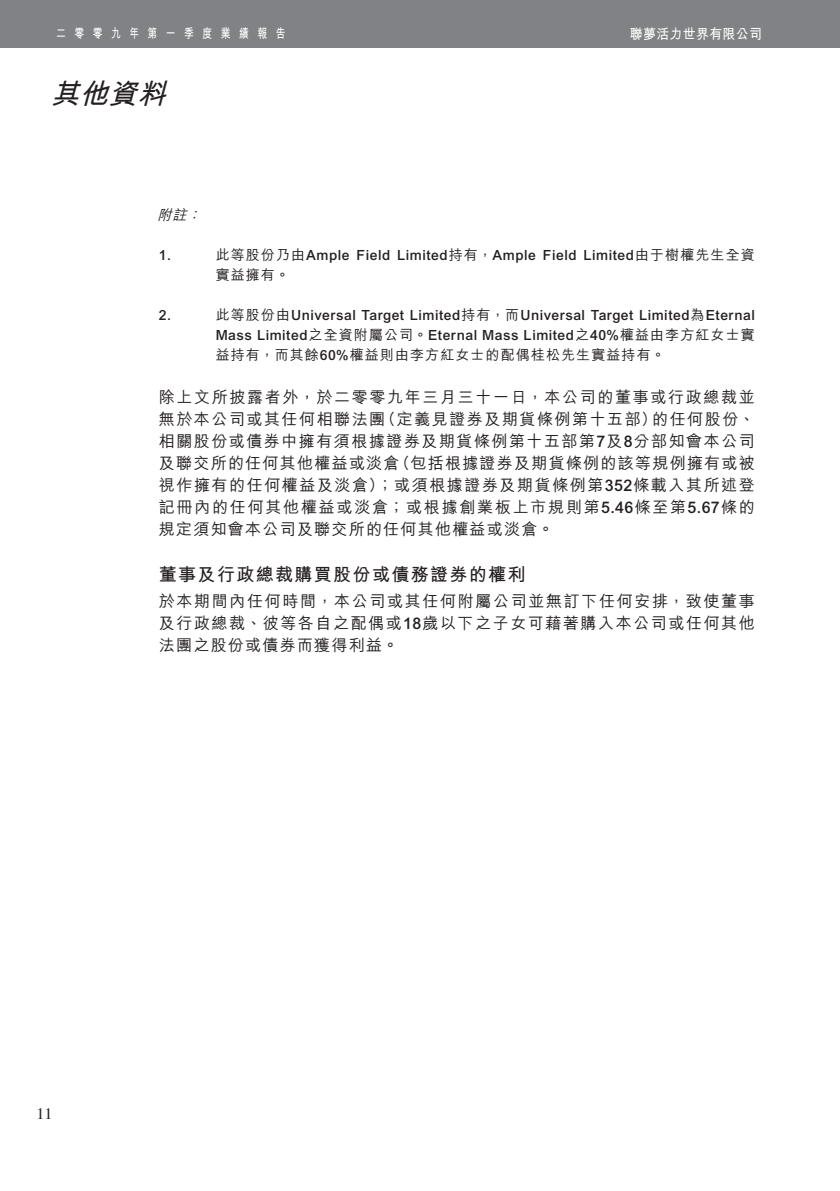
<style>
.page{position:relative;width:840px;height:1191px;background:#fff}
.page>*{position:absolute;margin:0;border:0;box-sizing:border-box;transform-origin:0 0}
.t1{font:italic 28px "M Hei HK Bold B5 pc H";color:#231f20}
.t2{font:18px "M Hei HK Bold B5 pc H";letter-spacing:.075em;color:#231f20}
.t3{font:16px/22px "M Hei HK Medium B5 pc H";letter-spacing:.095em;color:#231f20;text-align:justify}
.t4{font:16px "Times LT Std";color:#231f20}
.t5{font:500 14px/20px "Arial MT Std";letter-spacing:.04em;color:#231f20}
.t6{font:14px "M Hei HK Medium B5 pc H";letter-spacing:.08em;color:#231f20}
.t7{font:14px "M Hei HK Bold B5 pc H";letter-spacing:.03em;color:#fff;scale:.92 1}
.t8{font:italic 14px "M Hei HK Medium B5 pc H";color:#231f20}
.t9{font:13px "M Hei HK Bold B5 pc H";letter-spacing:.875em;color:#fff;scale:.75 1}
.s1{font-family:"M Hei HK Medium B5 pc H";font-weight:400}
.s2{font-family:"Arial MT Std";font-weight:500}
</style>
<div class="page">
<div style="left:0;top:0;width:839px;height:47px;background:#808285"></div>
<p class="t9" style="left:56px;top:28px;width:307px">二零零九年第一季度業績報告</p>
<p class="t7" style="left:629px;top:28px;width:145px">聯夢活力世界有限公司</p>
<h1 class="t1" style="left:51px;top:83px;width:123px">其他資料</h1>
<p class="t8" style="left:157px;top:209px;width:49px">附註：</p>
<p class="t5" style="left:159px;top:246px;width:14px">1.</p>
<p class="t5" style="left:215px;top:246px;width:540px"><span class="s1">此等股份乃由</span>Ample Field Limited<span class="s1">持有，</span>Ample Field Limited<span class="s1">由于樹權先生全資</span></p>
<p class="t6" style="left:215px;top:269px;width:75px">實益擁有。</p>
<p class="t5" style="left:159px;top:306px;width:14px">2.</p>
<p class="t5" style="left:215px;top:306px;width:540px"><span class="s1">此等股份由</span>Universal Target Limited<span class="s1">持有，而</span>Universal Target Limited<span class="s1">為</span>Eternal<br>Mass Limited<span class="s1">之全資附屬公司。</span>Eternal Mass Limited<span class="s1">之</span>40%<span class="s1">權益由李方紅女士實</span></p>
<p class="t6" style="left:215px;top:349px;width:450px">益持有，而其餘<span class="s2">60%</span>權益則由李方紅女士的配偶桂松先生實益持有。</p>
<p class="t3" style="left:159px;top:388px;width:597px">除上文所披露者外，於二零零九年三月三十一日，本公司的董事或行政總裁並無於本公司或其任何相聯法團（定義見證券及期貨條例第十五部）的任何股份、相關股份或債券中擁有須根據證券及期貨條例第十五部第<span class="s2">7</span>及<span class="s2">8</span>分部知會本公司及聯交所的任何其他權益或淡倉（包括根據證券及期貨條例的該等規例擁有或被視作擁有的任何權益及淡倉）；或須根據證券及期貨條例第<span class="s2">352</span>條載入其所述登記冊內的任何其他權益或淡倉；或根據創業板上市規則第<span class="s2">5.46</span>條至第<span class="s2">5.67</span>條的規定須知會本公司及聯交所的任何其他權益或淡倉。</p>
<p class="t2" style="left:159px;top:567px;width:368px">董事及行政總裁購買股份或債務證券的權利</p>
<p class="t3" style="left:159px;top:592px;width:597px">於本期間內任何時間，本公司或其任何附屬公司並無訂下任何安排，致使董事及行政總裁、彼等各自之配偶或<span class="s2">18</span>歲以下之子女可藉著購入本公司或任何其他法團之股份或債券而獲得利益。</p>
<p class="t4" style="left:36px;top:1104px;width:17px">11</p>
</div>
